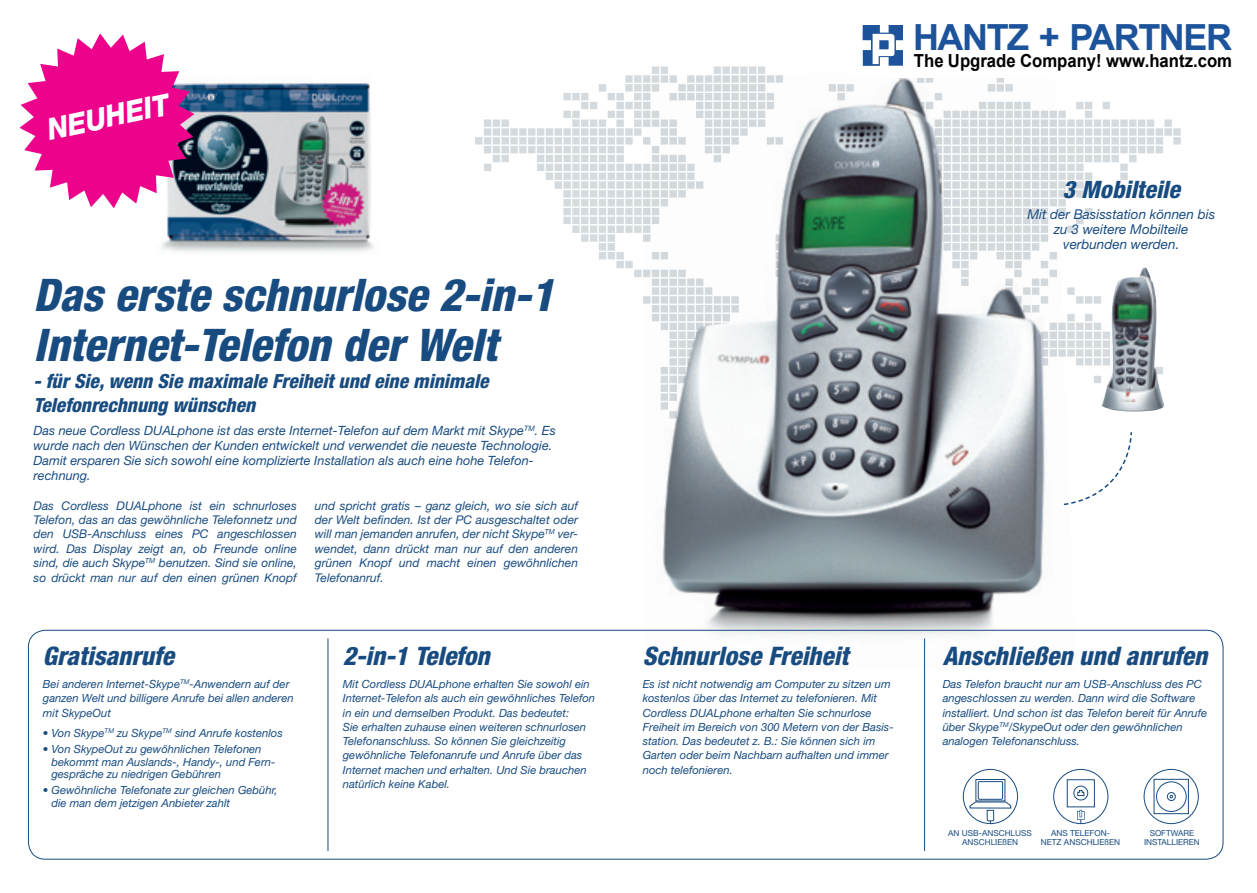
<style>
.page{position:relative;width:1257px;height:893px;background:#fff}
.page>*{position:absolute;margin:0;border:0;box-sizing:border-box;transform-origin:0 0}
.t1{font:italic 800 condensed 45px/49.5px "Helvetica Neue";color:#184c81}
.t2{font:700 36px "Arial";letter-spacing:-.04em;color:#1d539b}
.t3{font:italic 800 30px "Helvetica Neue";color:#fff;scale:.91 1}
.t4{font:italic 800 condensed 25.5px "Helvetica Neue";color:#184c81}
.t5{font:italic 800 condensed 24px "Helvetica Neue";color:#184c81}
.t6{font:italic 800 condensed 19.5px/23.4px "Helvetica Neue";color:#184c81}
.t7{font:700 18px "Arial";color:#000;scale:.93 1}
.t8{font:italic 13.5px/15px "Helvetica Neue";color:#184c81;text-align:center}
.t9{font:italic 12.75px/15px "Helvetica Neue";color:#184c81}
.t10{font:italic 12px/14.4px "Helvetica Neue";color:#184c81;text-align:justify}
.t11{font:italic 11.25px/14.2px "Helvetica Neue";color:#184c81}
.t12{font:8.25px/9px "Helvetica Neue";color:#184c81;text-align:center}
</style>
<div class="page">
<img style="left:161px;top:82px;width:213px;height:170px">
<svg style="left:475px;top:66px;width:705px;height:346px"></svg>
<img style="left:1101px;top:267px;width:63px;height:144px">
<svg style="left:1074px;top:432px;width:58px;height:72px"></svg>
<svg style="left:19px;top:33px;width:191px;height:191px"></svg>
<img style="left:646px;top:69px;width:428px;height:560px">
<img style="left:664px;top:80px;width:379px;height:529px">
<svg style="left:28px;top:629px;width:1195px;height:230px"></svg>
<hr style="left:327px;top:638px;width:1px;height:213px;background:#184c81">
<hr style="left:924px;top:638px;width:1px;height:213px;background:#184c81">
<div style="left:975px;top:779px;width:30px;height:22px;border:1px solid #184c81"></div>
<div style="left:977px;top:781px;width:25px;height:18px;border:1px solid #184c81"></div>
<svg style="left:969px;top:801px;width:42px;height:23px"></svg>
<div style="left:1066px;top:779px;width:28px;height:28px;border:1px solid #184c81"></div>
<div style="left:1073px;top:786px;width:15px;height:14px;border:1px solid #184c81;border-radius:50%"></div>
<svg style="left:1077px;top:789px;width:7px;height:7px"></svg>
<svg style="left:1077px;top:810px;width:7px;height:12px"></svg>
<div style="left:1156px;top:782px;width:30px;height:29px;background:#fff;border-radius:50%"></div>
<div style="left:1156px;top:781px;width:30px;height:31px;border:1px solid #184c81;border-radius:50%"></div>
<div style="left:1167px;top:792px;width:8px;height:9px;border:1px solid #184c81;border-radius:50%"></div>
<div style="left:1153px;top:779px;width:35px;height:35px;border:1px solid #184c81"></div>
<div style="left:963px;top:769px;width:54px;height:55px;border:1px solid #184c81;border-radius:50%"></div>
<div style="left:1053px;top:769px;width:55px;height:55px;border:1px solid #184c81;border-radius:50%"></div>
<div style="left:1143px;top:769px;width:55px;height:55px;border:1px solid #184c81;border-radius:50%"></div>
<div style="left:849px;top:13px;width:393px;height:64px;background:#fff"></div>
<svg style="left:862px;top:25px;width:41px;height:41px"></svg>
<h3 class="t3" style="left:44px;top:112px;width:138px;rotate:-12deg">NEUHEIT</h3>
<h1 class="t1" style="left:34px;top:270px;width:522px">Das erste schnurlose 2-in-1<br>Internet-Telefon der Welt</h1>
<h3 class="t6" style="left:34px;top:369px;width:456px">- für Sie, wenn Sie maximale Freiheit und eine minimale<br>Telefonrechnung wünschen</h3>
<p class="t9" style="left:34px;top:423px;width:524px">Das neue Cordless DUALphone ist das erste Internet-Telefon auf dem Markt mit Skype<sup>TM</sup>. Es wurde nach den Wünschen der Kunden entwickelt und verwendet die neueste Technologie.<br>Damit ersparen Sie sich sowohl eine komplizierte Installation als auch eine hohe Telefon&shy;rechnung.</p>
<p class="t10" style="left:34px;top:498px;width:265px">Das Cordless DUALphone ist ein schnurloses Telefon, das an das gewöhnliche Telefonnetz und den USB-Anschluss eines PC angeschlossen wird. Das Display zeigt an, ob Freunde online sind, die auch Skype<sup>TM</sup> benutzen. Sind sie online, so drückt man nur auf den einen grünen Knopf</p>
<p class="t10" style="left:315px;top:498px;width:265px">und spricht gratis – ganz gleich, wo sie sich auf der Welt befinden. Ist der PC ausgeschaltet oder will man jemanden anrufen, der nicht Skype<sup>TM</sup> ver&shy;wendet, dann drückt man nur auf den anderen grünen Knopf und macht einen gewöhnlichen Telefonanruf.</p>
<h3 class="t4" style="left:43px;top:640px;width:132px">Gratisanrufe</h3>
<p class="t11" style="left:43px;top:677px;width:252px">Bei anderen Internet-Skype<sup>TM</sup>-Anwendern auf der ganzen Welt und billigere Anrufe bei allen anderen mit SkypeOut</p>
<p class="t11" style="left:43px;top:725px;width:241px">• Von Skype<sup>TM</sup> zu Skype<sup>TM</sup> sind Anrufe kostenlos</p>
<p class="t11" style="left:51px;top:742px;width:225px;line-height:12.8px;text-indent:-9px">• Von SkypeOut zu gewöhnlichen Telefonen bekommt man Auslands-, Handy-, und Fern&shy;gespräche zu niedrigen Gebühren</p>
<p class="t11" style="left:51px;top:784px;width:228px;line-height:12.8px;text-indent:-9px">• Gewöhnliche Telefonate zur gleichen Gebühr, die man dem jetzigen Anbieter zahlt</p>
<h3 class="t4" style="left:343px;top:640px;width:148px">2-in-1 Telefon</h3>
<p class="t11" style="left:343px;top:677px;width:254px">Mit Cordless DUALphone erhalten Sie sowohl ein Internet-Telefon als auch ein gewöhnliches Telefon in ein und demselben Produkt. Das bedeutet:<br>Sie erhalten zuhause einen weiteren schnurlosen Telefonanschluss. So können Sie gleichzeitig gewöhnliche Telefonanrufe und Anrufe über das Internet machen und erhalten. Und Sie brauchen natürlich keine Kabel.</p>
<h2 class="t2" style="left:913px;top:17px;width:320px">HANTZ + PARTNER</h2>
<h3 class="t7" style="left:914px;top:51px;width:343px">The Upgrade Company! www.hantz.com</h3>
<h3 class="t5" style="left:1062px;top:174px;width:119px">3 Mobilteile</h3>
<p class="t8" style="left:1027px;top:207px;width:189px">Mit der Basisstation können bis zu 3 weitere Mobilteile verbunden werden.</p>
<h3 class="t4" style="left:642px;top:640px;width:207px">Schnurlose Freiheit</h3>
<p class="t11" style="left:642px;top:677px;width:252px">Es ist nicht notwendig am Computer zu sitzen um kostenlos über das Internet zu telefonieren. Mit Cordless DUALphone erhalten Sie schnurlose Freiheit im Bereich von 300 Metern von der Basis&shy;station. Das bedeutet z. B.: Sie können sich im Garten oder beim Nachbarn aufhalten und immer noch telefonieren.</p>
<h3 class="t4" style="left:942px;top:640px;width:266px">Anschließen und anrufen</h3>
<p class="t11" style="left:942px;top:677px;width:266px">Das Telefon braucht nur am USB-Anschluss des PC angeschlossen zu werden. Dann wird die Software installiert. Und schon ist das Telefon bereit für Anrufe über Skype<sup>TM</sup>/SkypeOut oder den gewöhnlichen analogen Telefonanschluss.</p>
<p class="t12" style="left:948px;top:829px;width:85px">AN USB-ANSCHLUSS<br>ANSCHLIEßEN</p>
<p class="t12" style="left:1040px;top:829px;width:81px">ANS TELEFON-<br>NETZ ANSCHLIEßEN</p>
<p class="t12" style="left:1144px;top:829px;width:57px">SOFTWARE<br>INSTALLIEREN</p>
</div>
